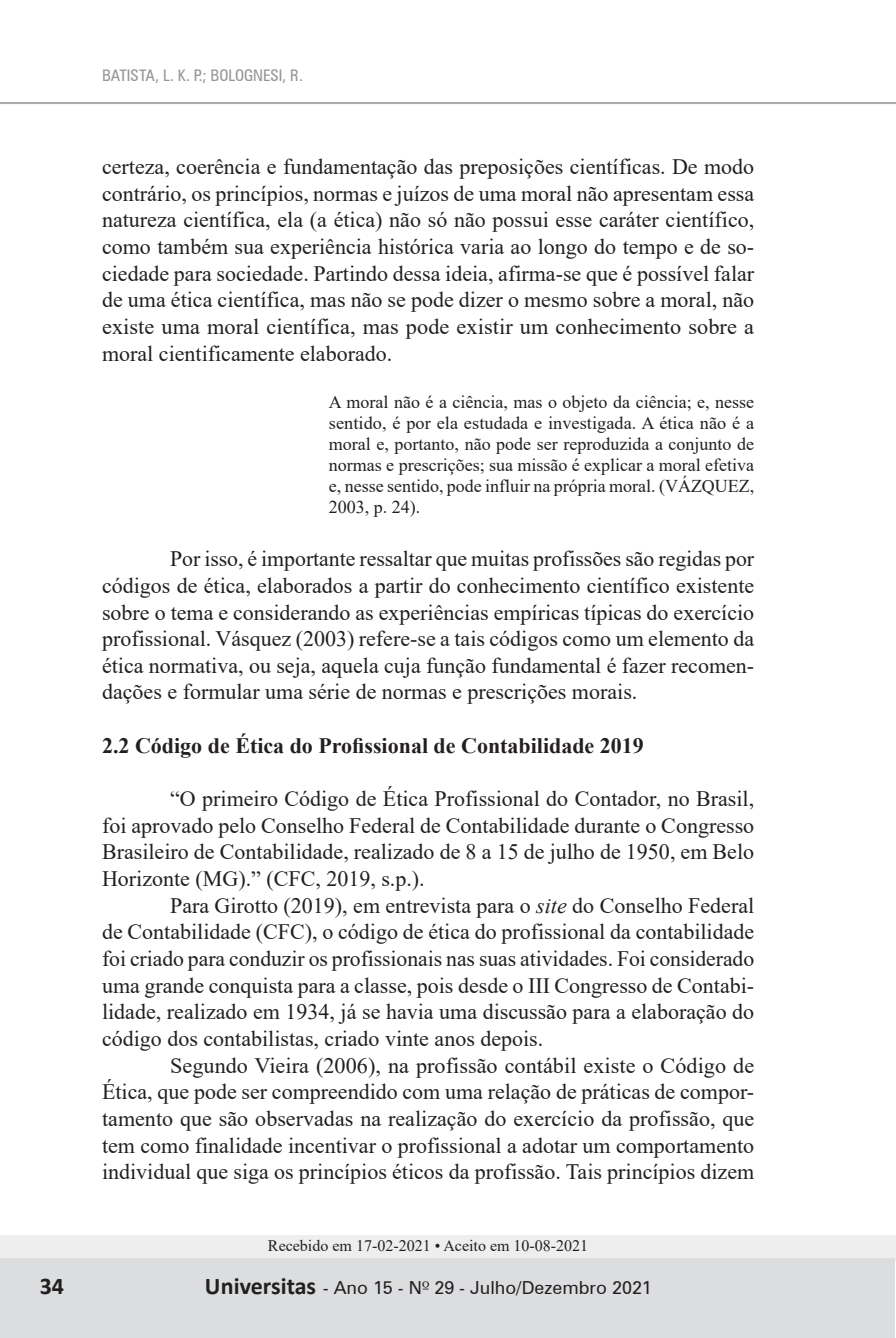
<style>
.page{position:relative;width:896px;height:1338px;background:#fff}
.page>*{position:absolute;margin:0;border:0;box-sizing:border-box;transform-origin:0 0}
.t1{font:700 24px "Calibri";color:#231f20}
.t2{font:22px/26.6px "Times New Roman";color:#231f20;text-align:justify}
.t3{font:700 22px "Times New Roman";color:#231f20}
.t4{font:18px/21px "Times New Roman";color:#231f20;text-align:justify}
.t5{font:18px "Zurich BT";color:#231f20}
.t6{font:16px "Times New Roman";color:#231f20}
.t7{font:condensed 16px "Zurich BT";color:#939598}
.s1{font-style:italic}
.s2{font-family:"Calibri";font-weight:700;font-size:24px}
.s3{font-family:"Zapf Humanist 601 BT"}
</style>
<div class="page">
<div style="left:0;top:1235px;width:895px;height:27px;background:#eeeeef"></div>
<div style="left:0;top:1259px;width:895px;height:79px;background:#dcdddf"></div>
<hr style="left:0;top:102px;width:896px;height:2px;background:#a8a9ad">
<p class="t7" style="left:102px;top:65px;width:202px">BATISTA, L. K. P.; BOLOGNESI, R.</p>
<p class="t2" style="left:102px;top:153px;width:654px">certeza, coerência e fundamentação das preposições científicas. De modo contrário, os princípios, normas e juízos de uma moral não apresentam essa natureza científica, ela (a ética) não só não possui esse caráter científico, como também sua experiência histórica varia ao longo do tempo e de so&shy;ciedade para sociedade. Partindo dessa ideia, afirma-se que é possível falar de uma ética científica, mas não se pode dizer o mesmo sobre a moral, não existe uma moral científica, mas pode existir um conhecimento sobre a moral cientificamente elaborado.</p>
<p class="t4" style="left:329px;top:391px;width:427px">A moral não é a ciência, mas o objeto da ciência; e, nesse sentido, é por ela estudada e investigada. A ética não é a moral e, portanto, não pode ser reproduzida a conjunto de normas e prescrições; sua missão é explicar a moral efetiva e, nesse sentido, pode influir na própria moral. (VÁZQUEZ, 2003, p. 24).</p>
<p class="t2" style="left:102px;top:545px;width:654px;text-indent:68px">Por isso, é importante ressaltar que muitas profissões são regidas por códigos de ética, elaborados a partir do conhecimento científico existente sobre o tema e considerando as experiências empíricas típicas do exercício profissional. Vásquez (2003) refere-se a tais códigos como um elemento da ética normativa, ou seja, aquela cuja função fundamental é fazer recomen&shy;dações e formular uma série de normas e prescrições morais.</p>
<p class="t3" style="left:102px;top:730px;width:543px">2.2 Código de Ética do Profissional de Contabilidade 2019</p>
<p class="t2" style="left:102px;top:785px;width:654px;text-indent:68px">“O primeiro Código de Ética Profissional do Contador, no Brasil, foi aprovado pelo Conselho Federal de Contabilidade durante o Congresso Brasileiro de Contabilidade, realizado de 8 a 15 de julho de 1950, em Belo Horizonte (MG).” (CFC, 2019, s.p.).</p>
<p class="t2" style="left:102px;top:891px;width:654px;text-indent:68px">Para Girotto (2019), em entrevista para o <span class="s1">site</span> do Conselho Federal de Contabilidade (CFC), o código de ética do profissional da contabilidade foi criado para conduzir os profissionais nas suas atividades. Foi considerado uma grande conquista para a classe, pois desde o III Congresso de Contabi&shy;lidade, realizado em 1934, já se havia uma discussão para a elaboração do código dos contabilistas, criado vinte anos depois.</p>
<p class="t2" style="left:102px;top:1051px;width:654px;text-indent:68px">Segundo Vieira (2006), na profissão contábil existe o Código de Ética, que pode ser compreendido com uma relação de práticas de compor&shy;tamento que são observadas na realização do exercício da profissão, que tem como finalidade incentivar o profissional a adotar um comportamento individual que siga os princípios éticos da profissão. Tais princípios dizem</p>
<p class="t6" style="left:268px;top:1235px;width:322px">Recebido em 17-02-2021 • Aceito em 10-08-2021</p>
<p class="t1" style="left:40px;top:1270px;width:26px">34</p>
<p class="t5" style="left:205px;top:1277px;width:448px"><span class="s2">Universitas</span> - Ano 15 - N<span class="s3">º</span> 29 - Julho/Dezembro 2021</p>
</div>
